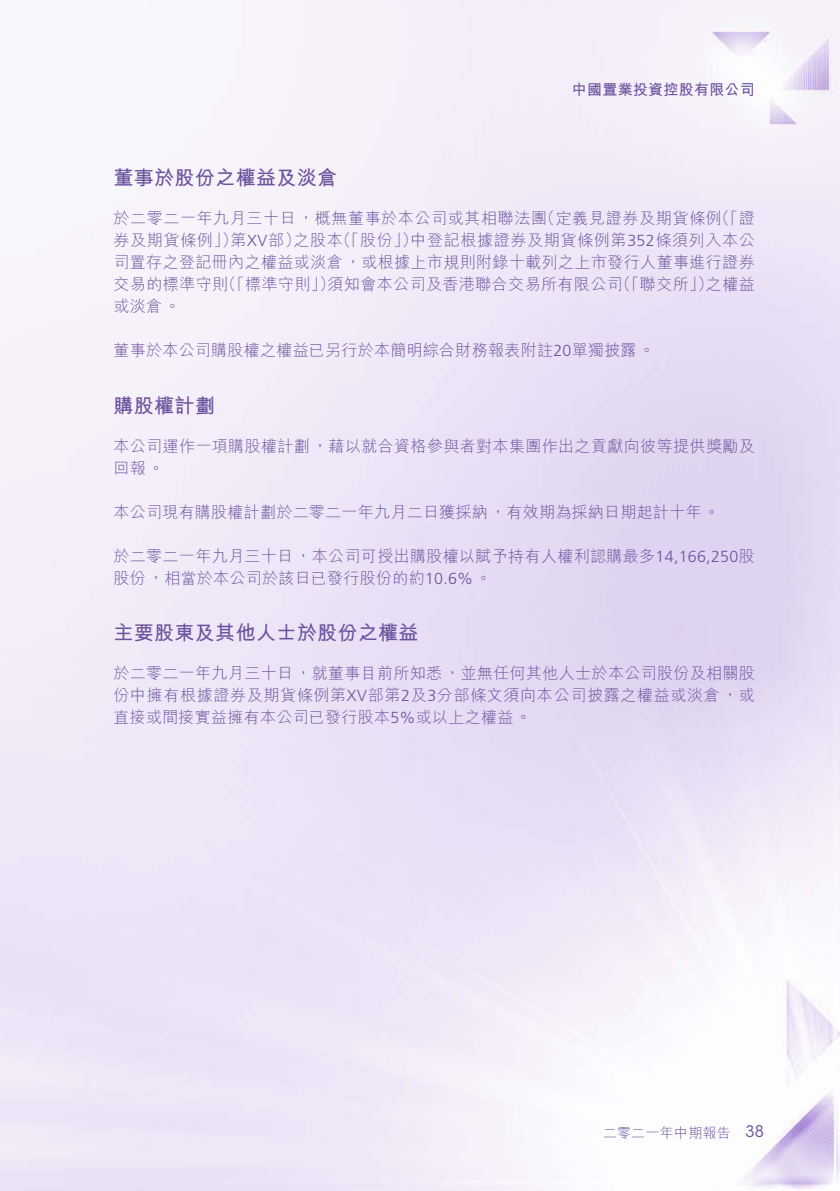
<style>
.page{position:relative;width:840px;height:1191px;background:#fff}
.page>*{position:absolute;margin:0;border:0;box-sizing:border-box;transform-origin:0 0}
.t1{font:700 20px "M Hei HK";letter-spacing:.015em;color:#6b539e}
.t2{font:300 16px/22px "M Hei HK";letter-spacing:.025em;color:#6b539e}
.t3{font:16px "ITC Avant Garde Std";color:#6b539e}
.t4{font:700 15px "M Hei HK";letter-spacing:.015em;color:#6b539e}
.t5{font:300 14px "M Hei HK";letter-spacing:.015em;color:#6b539e}
.s1{font-family:"Frutiger LT Std"}
</style>
<div class="page">
<p class="t1" style="left:113px;top:163px;width:225px">董事於股份之權益及淡倉</p>
<p class="t4" style="left:571px;top:79px;width:184px">中國置業投資控股有限公司</p>
<p class="t2" style="left:539px;top:207px;width:184px">（定義見證券及期貨條例</p>
<p class="t2" style="left:713px;top:207px;width:42px">（「證</p>
<p class="t2" style="left:410px;top:207px;width:346px;text-indent:-297px">於二零二一年九月三十日，概無董事於本公司或其相聯法團<br>中登記根據證券及期貨條例第<span class="s1">352</span>條須列入本公</p>
<p class="t2" style="left:113px;top:229px;width:126px">券及期貨條例」）</p>
<p class="t2" style="left:113px;top:251px;width:642px">司置存之登記冊內之權益或淡倉，或根據上市規則附錄十載列之上市發行人董事進行證券</p>
<p class="t2" style="left:705px;top:273px;width:50px">之權益</p>
<p class="t2" style="left:230px;top:229px;width:72px">第<span class="s1">XV</span>部）</p>
<p class="t2" style="left:335px;top:229px;width:84px">（「股份」）</p>
<p class="t2" style="left:293px;top:229px;width:51px">之股本</p>
<p class="t2" style="left:220px;top:273px;width:116px">（「標準守則」）</p>
<p class="t2" style="left:615px;top:273px;width:100px">（「聯交所」）</p>
<p class="t2" style="left:327px;top:273px;width:297px">須知會本公司及香港聯合交易所有限公司</p>
<p class="t2" style="left:113px;top:273px;width:116px">交易的標準守則或淡倉。</p>
<p class="t2" style="left:113px;top:339px;width:542px">董事於本公司購股權之權益已另行於本簡明綜合財務報表附註<span class="s1">20</span>單獨披露。</p>
<p class="t1" style="left:113px;top:391px;width:103px">購股權計劃</p>
<p class="t2" style="left:113px;top:434px;width:642px">本公司運作一項購股權計劃，藉以就合資格參與者對本集團作出之貢獻向彼等提供獎勵及回報。</p>
<p class="t2" style="left:113px;top:500px;width:607px">本公司現有購股權計劃於二零二一年九月二日獲採納，有效期為採納日期起計十年。</p>
<p class="t2" style="left:113px;top:544px;width:642px">於二零二一年九月三十日，本公司可授出購股權以賦予持有人權利認購最多<span class="s1">14,166,250</span>股股份，相當於本公司於該日已發行股份的約<span class="s1">10.6%</span>。</p>
<p class="t1" style="left:113px;top:618px;width:306px">主要股東及其他人士於股份之權益</p>
<p class="t2" style="left:113px;top:662px;width:642px;text-align:justify">於二零二一年九月三十日，就董事目前所知悉，並無任何其他人士於本公司股份及相關股份中擁有根據證券及期貨條例第<span class="s1">XV</span>部第 及<span class="s1">2 3</span>分部條文須向本公司披露之權益或淡倉，或直接或間接實益擁有本公司已發行股本<span class="s1">5%</span>或以上之權益。</p>
<p class="t5" style="left:602px;top:1123px;width:129px">二零二一年中期報告</p>
<p class="t3" style="left:745px;top:1121px;width:20px">38</p>
</div>
